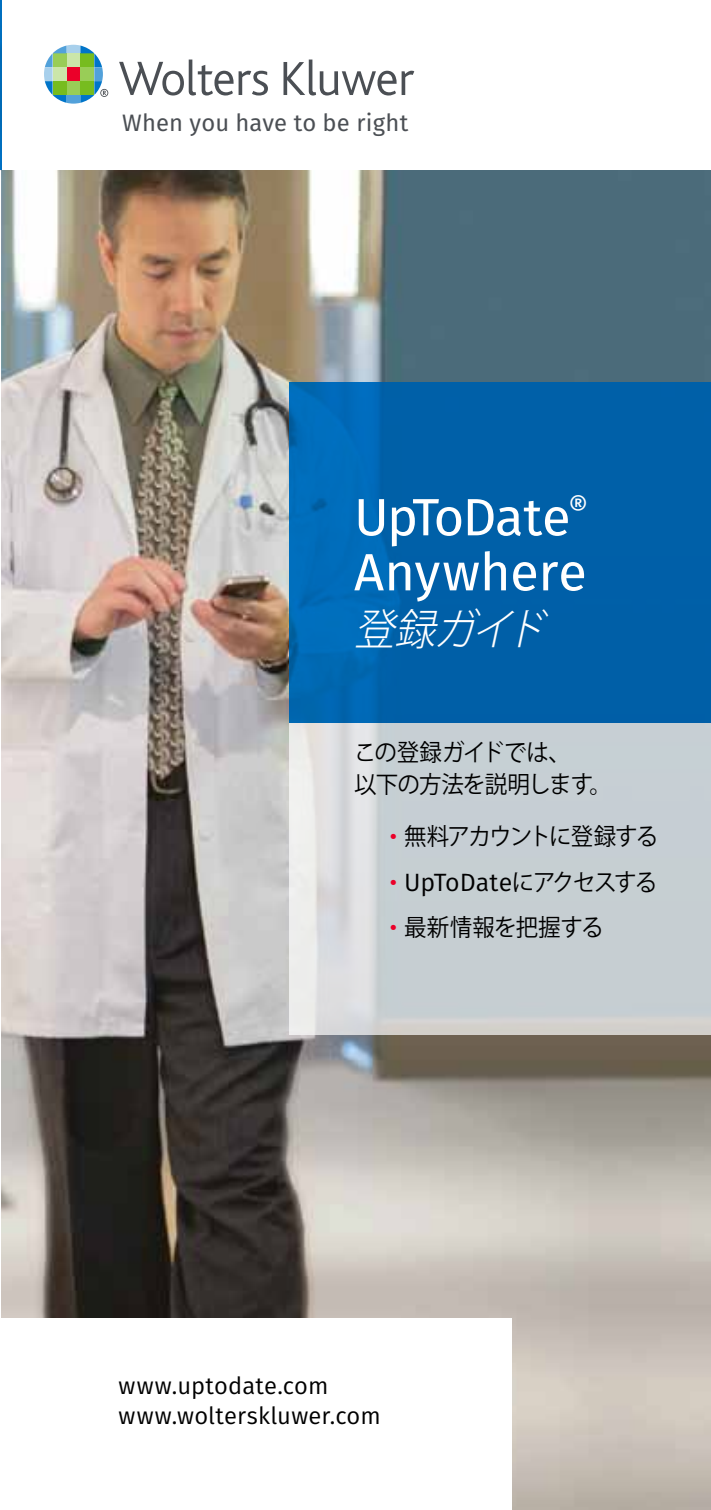
<style>
.page{position:relative;width:711px;height:1510px;background:#fff}
.page>*{position:absolute;margin:0;border:0;box-sizing:border-box;transform-origin:0 0}
.t1{font:52.5px/55px "Fira Sans";letter-spacing:-.01em;color:#fff}
.t2{font:italic 300 42.75px "Koz Go Pro";color:#fff;scale:.95 1}
.t3{font:25px "Fira Sans";color:#000}
.t4{font:23.75px/30px "Fira Sans";letter-spacing:.01em;color:#000}
.t5{font:23.75px/31.2px "Koz Go Pro";letter-spacing:-.035em;color:#000;scale:.95 1}
.t6{font:23.75px "Fira Sans";letter-spacing:.005em;color:#4b4f54}
.t7{font:23.75px "Koz Go Pro";letter-spacing:-.075em;color:#000;scale:.95 1}
.t8{font:23.75px "Koz Go Pro";letter-spacing:-.01em;color:#000;scale:.95 1}
.s1{font-family:"Fira Sans";font-size:25px;color:#eb0029}
.s2{color:#eb0029}
.s3{font-family:"Koz Go Pro";font-size:23.75px}
</style>
<div class="page">
<hr style="left:0;top:0;width:2px;height:170px;background:#0075c9">
<svg style="left:119px;top:60px;width:149px;height:35px"></svg>
<svg style="left:283px;top:60px;width:131px;height:35px"></svg>
<svg style="left:44px;top:45px;width:64px;height:59px"></svg>
<img style="left:2px;top:170px;width:708px;height:1339px">
<div style="left:2px;top:1318px;width:510px;height:191px;background:#fff"></div>
<svg style="left:289px;top:723px;width:421px;height:312px;background:#ccd2d5"></svg>
<div style="left:289px;top:383px;width:421px;height:340px;background:linear-gradient(to right,#0068b4,#005ca3)"></div>
<p class="t6" style="left:122px;top:105px;width:287px">When you have to be right</p>
<h1 class="t1" style="left:354px;top:488px;width:236px">UpToDate<sup>®<br></sup>Anywhere</h1>
<h2 class="t2" style="left:354px;top:601px;width:214px">登録ガイド</h2>
<p class="t5" style="left:354px;top:737px;width:273px">この登録ガイドでは、<br>以下の方法を説明します。</p>
<p class="t7" style="left:389px;top:821px;width:284px"><span class="s1">•</span> 無料アカウントに登録する</p>
<p class="t3" style="left:389px;top:863px;width:269px"><span class="s2">•</span> UpToDate<span class="s3">にアクセスする</span></p>
<p class="t8" style="left:389px;top:912px;width:227px"><span class="s1">•</span> 最新情報を把握する</p>
<p class="t4" style="left:119px;top:1370px;width:263px">www.uptodate.com www.wolterskluwer.com</p>
</div>
